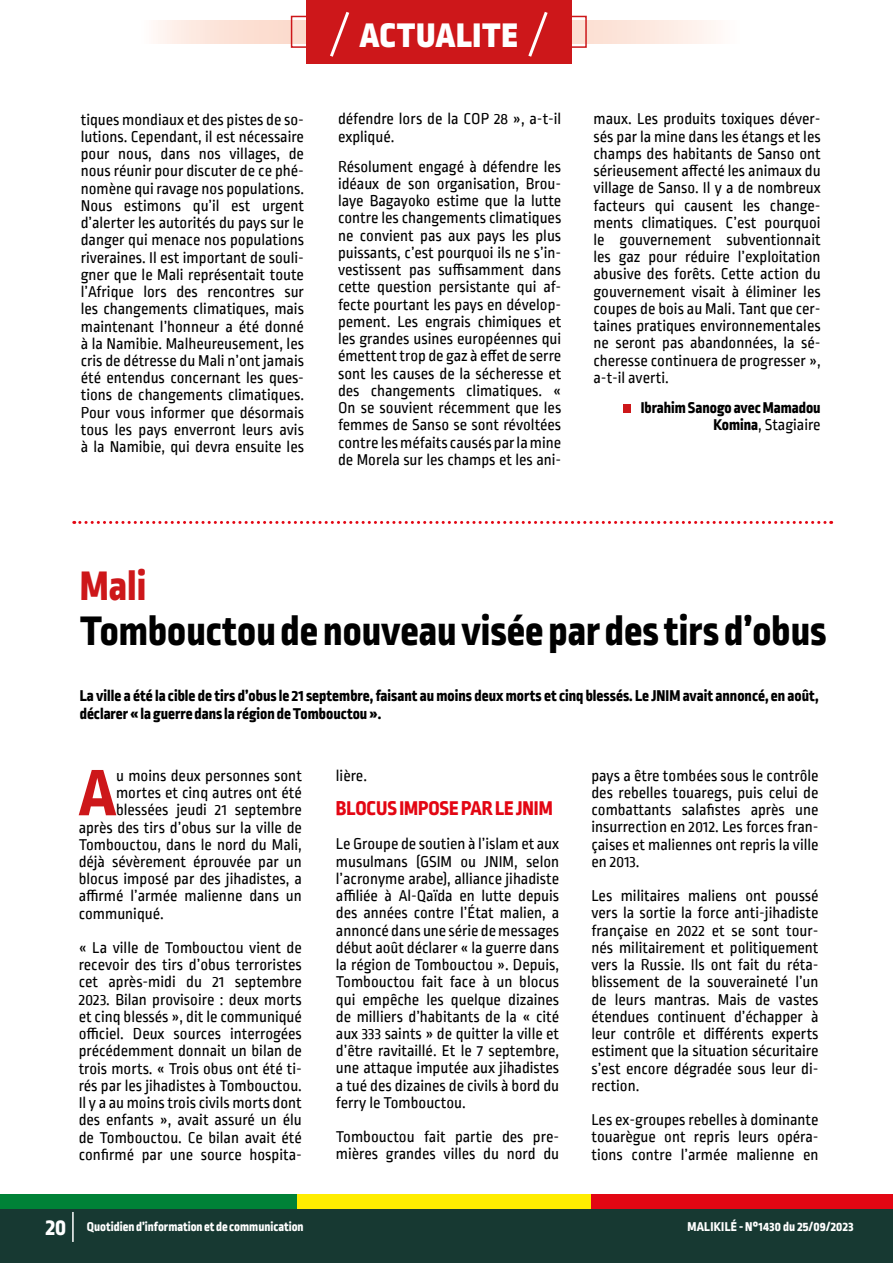
<style>
.page{position:relative;width:893px;height:1263px;background:#fff}
.page>*{position:absolute;margin:0;border:0;box-sizing:border-box;transform-origin:0 0}
.t1{font:800 69.15px "Ropa Sans Pro";color:#cd171a}
.t2{font:800 43.5px "Ropa Sans Pro";color:#000}
.t3{font:800 43.5px "Ropa Sans Pro";color:#cd171a}
.t4{font:900 36px "Ropa Sans Pro";letter-spacing:.03em;color:#fff}
.t5{font:800 21px "Ropa Sans Pro";color:#e30613}
.t6{font:16.5px/17.2px "Ropa Sans PTT";color:#000;text-align:justify}
.t7{font:800 16.5px/18px "Ropa Sans Pro";color:#000}
.t8{font:800 13.5px "Ropa Sans Pro";color:#fff}
.t9{font:800 13.5px "Ropa Sans Pro";letter-spacing:.02em;color:#fff}
.s1{font-family:"Ropa Sans Pro";font-weight:800}
.s2{font-size:24px}
</style>
<div class="page">
<div style="left:0;top:1195px;width:297px;height:17px;background:#008237"></div>
<div style="left:297px;top:1195px;width:297px;height:17px;background:#ffed00"></div>
<div style="left:592px;top:1195px;width:301px;height:17px;background:#e30613"></div>
<div style="left:0;top:1209px;width:893px;height:54px;background:#173932"></div>
<hr style="left:72px;top:1212px;width:2px;height:30px;background:#fff">
<svg style="left:156px;top:21px;width:560px;height:23px"></svg>
<div style="left:291px;top:16px;width:296px;height:32px;border:2px solid #cd171a"></div>
<div style="left:306px;top:0;width:265px;height:64px;background:#cd171a"></div>
<svg style="left:330px;top:11px;width:20px;height:46px"></svg>
<svg style="left:528px;top:12px;width:20px;height:45px"></svg>
<svg style="left:74px;top:521px;width:758px;height:3px"></svg>
<div style="left:623px;top:404px;width:7px;height:8px;background:#cd171a"></div>
<h3 class="t4" style="left:360px;top:13px;width:159px">ACTUALITE</h3>
<p class="t6" style="left:81px;top:112px;width:225px">tiques mondiaux et des pistes de so&shy;lutions. Cependant, il est nécessaire pour nous, dans nos villages, de nous réunir pour discuter de ce phé&shy;nomène qui ravage nos populations.<br>Nous estimons qu’il est urgent d’alerter les autorités du pays sur le danger qui menace nos populations riveraines. Il est important de souli&shy;gner que le Mali représentait toute l’Afrique lors des rencontres sur les changements climatiques, mais maintenant l’honneur a été donné à la Namibie. Malheureusement, les cris de détresse du Mali n’ont jamais été entendus concernant les ques&shy;tions de changements climatiques.<br>Pour vous informer que désormais tous les pays enverront leurs avis à la Namibie, qui devra ensuite les</p>
<p class="t6" style="left:338px;top:111px;width:225px">défendre lors de la COP 28 », a-t-il expliqué.</p>
<p class="t6" style="left:338px;top:159px;width:225px">Résolument engagé à défendre les idéaux de son organisation, Brou&shy;laye Bagayoko estime que la lutte contre les changements climatiques ne convient pas aux pays les plus puissants, c’est pourquoi ils ne s’in&shy;vestissent pas suffisamment dans cette question persistante qui af&shy;fecte pourtant les pays en dévelop&shy;pement. Les engrais chimiques et les grandes usines européennes qui émettent trop de gaz à effet de serre sont les causes de la sécheresse et des changements climatiques. « On se souvient récemment que les femmes de Sanso se sont révoltées contre les méfaits causés par la mine de Morela sur les champs et les ani-</p>
<p class="t6" style="left:594px;top:111px;width:229px">maux. Les produits toxiques déver&shy;sés par la mine dans les étangs et les champs des habitants de Sanso ont sérieusement affecté les animaux du village de Sanso. Il y a de nombreux facteurs qui causent les change&shy;ments climatiques. C’est pourquoi le gouvernement subventionnait les gaz pour réduire l’exploitation abusive des forêts. Cette action du gouvernement visait à éliminer les coupes de bois au Mali. Tant que cer&shy;taines pratiques environnementales ne seront pas abandonnées, la sé&shy;cheresse continuera de progresser », a-t-il averti.</p>
<p class="t7" style="left:641px;top:399px;width:181px">Ibrahim Sanogo avec Mamadou</p>
<p class="t6" style="left:713px;top:417px;width:109px"><span class="s1">Komina</span>, Stagiaire</p>
<h2 class="t3" style="left:80px;top:561px;width:68px">Mali</h2>
<h2 class="t2" style="left:80px;top:606px;width:748px">Tombouctou de nouveau visée par des tirs d’obus</h2>
<p class="t7" style="left:80px;top:687px;width:740px">La ville a été la cible de tirs d’obus le 21 septembre, faisant au moins deux morts et cinq blessés. Le JNIM avait annoncé, en août, déclarer « la guerre dans la région de Tombouctou ».</p>
<h1 class="t1" style="left:79px;top:752px;width:39px">A</h1>
<p class="t6" style="left:116px;top:768px;width:187px">u moins deux personnes sont</p>
<p class="t6" style="left:116px;top:785px;width:187px">mortes et cinq autres ont été</p>
<p class="t6" style="left:116px;top:802px;width:187px">blessées jeudi 21 septembre</p>
<p class="t6" style="left:79px;top:819px;width:225px">après des tirs d’obus sur la ville de</p>
<p class="t6" style="left:79px;top:837px;width:225px">Tombouctou, dans le nord du Mali,</p>
<p class="t6" style="left:79px;top:854px;width:225px">déjà sévèrement éprouvée par un</p>
<p class="t6" style="left:79px;top:871px;width:225px">blocus imposé par des jihadistes, a</p>
<p class="t6" style="left:79px;top:888px;width:225px">affirmé l’armée malienne dans un</p>
<p class="t6" style="left:79px;top:906px;width:87px">communiqué.</p>
<p class="t6" style="left:79px;top:940px;width:225px">« La ville de Tombouctou vient de recevoir des tirs d’obus terroristes cet après-midi du 21 septembre 2023. Bilan provisoire : deux morts et cinq blessés », dit le communiqué officiel. Deux sources interrogées précédemment donnait un bilan de trois morts. « Trois obus ont été ti&shy;rés par les jihadistes à Tombouctou.<br>Il y a au moins trois civils morts dont des enfants », avait assuré un élu de Tombouctou. Ce bilan avait été confirmé par une source hospita-</p>
<p class="t6" style="left:336px;top:768px;width:33px">lière.</p>
<p class="t5" style="left:336px;top:796px;width:218px">BLOCUS IMPOSE PAR LE JNIM</p>
<p class="t6" style="left:336px;top:836px;width:225px">Le Groupe de soutien à l’islam et aux musulmans (GSIM ou JNIM, selon l’acronyme arabe), alliance jihadiste affiliée à Al-Qaïda en lutte depuis des années contre l’État malien, a annoncé dans une série de messages début août déclarer « la guerre dans la région de Tombouctou ». Depuis, Tombouctou fait face à un blocus qui empêche les quelque dizaines de milliers d’habitants de la « cité aux 333 saints » de quitter la ville et d’être ravitaillé. Et le 7 septembre, une attaque imputée aux jihadistes a tué des dizaines de civils à bord du ferry le Tombouctou.</p>
<p class="t6" style="left:336px;top:1129px;width:225px">Tombouctou fait partie des pre&shy;mières grandes villes du nord du</p>
<p class="t6" style="left:591px;top:768px;width:229px">pays a être tombées sous le contrôle des rebelles touaregs, puis celui de combattants salafistes après une insurrection en 2012. Les forces fran&shy;çaises et maliennes ont repris la ville en 2013.</p>
<p class="t6" style="left:591px;top:888px;width:229px">Les militaires maliens ont poussé vers la sortie la force anti-jihadiste française en 2022 et se sont tour&shy;nés militairement et politiquement vers la Russie. Ils ont fait du réta&shy;blissement de la souveraineté l’un de leurs mantras. Mais de vastes étendues continuent d’échapper à leur contrôle et différents experts estiment que la situation sécuritaire s’est encore dégradée sous leur di&shy;rection.</p>
<p class="t6" style="left:591px;top:1112px;width:229px">Les ex-groupes rebelles à dominante touarègue ont repris leurs opéra&shy;tions contre l’armée malienne en</p>
<p class="t8" style="left:46px;top:1219px;width:260px"><span class="s2">20</span> Quotidien d’information et de communication</p>
<p class="t9" style="left:687px;top:1219px;width:168px">MALIKILÉ - N°1430 du 25/09/2023</p>
</div>
